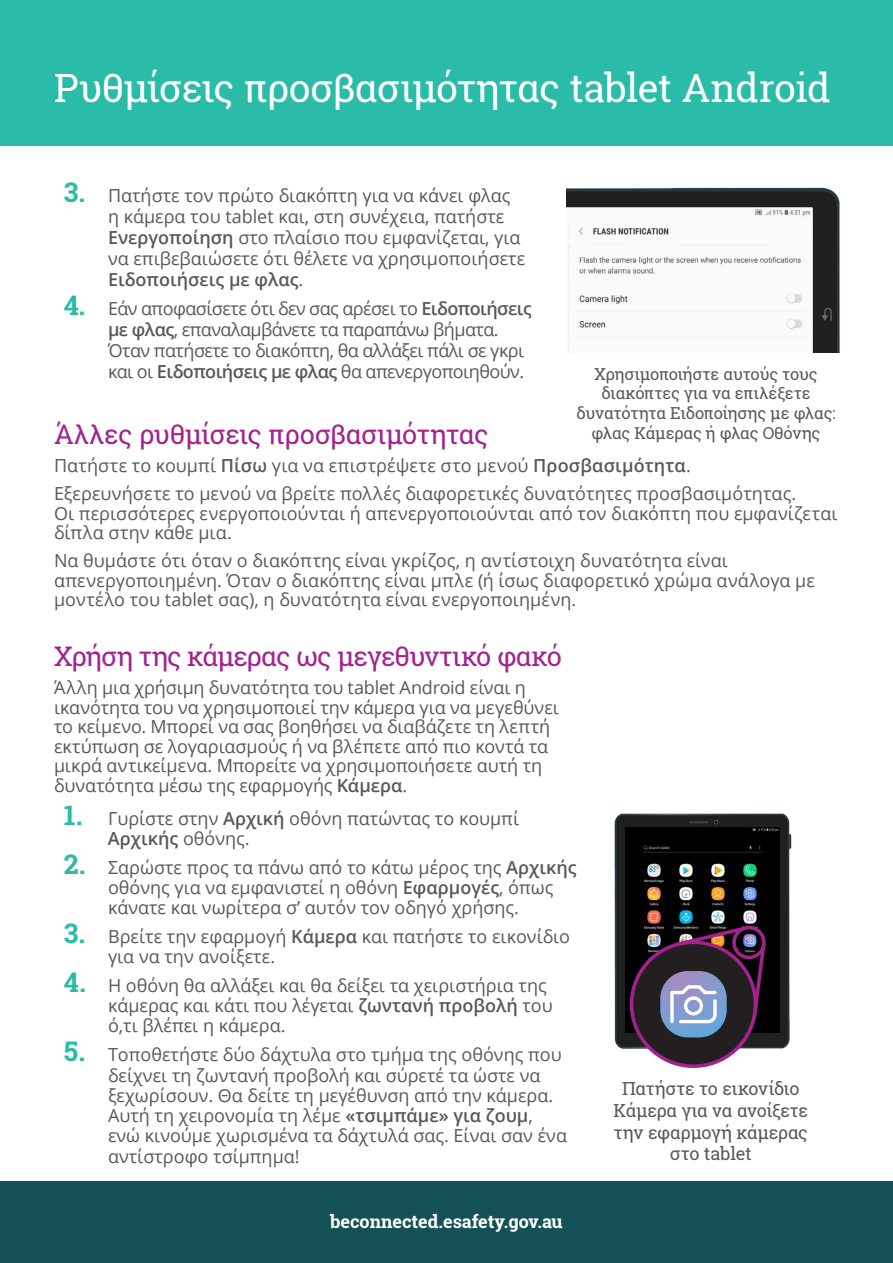
<style>
.page{position:relative;width:893px;height:1263px;background:#fff}
.page>*{position:absolute;margin:0;border:0;box-sizing:border-box;transform-origin:0 0}
.t1{font:39px "Roboto Slab";letter-spacing:-.02em;color:#fff}
.t2{font:27px "Roboto Slab";letter-spacing:-.025em;color:#a3228e}
.t3{font:18px/20.2px "Open Sans";color:#57585a}
.t4{font:18px/21px "Open Sans";letter-spacing:-.03em;color:#57585a}
.t5{font:18px/21.6px "Roboto Slab";letter-spacing:-.015em;color:#57585a;text-align:center}
.t6{font:700 18px "Roboto Slab";color:#fff}
.t7{font:16.5px/19.8px "Roboto Slab";letter-spacing:-.015em;color:#57585a;text-align:center}
.s1{font-family:"Roboto Slab";font-weight:700;font-size:27px;color:#2abca8}
.s2{font-weight:600}
</style>
<div class="page">
<div style="left:0;top:1181px;width:893px;height:82px;background:#155257"></div>
<div style="left:0;top:0;width:893px;height:145px;background:#2abca8"></div>
<img style="left:566px;top:187px;width:274px;height:166px">
<div style="left:812px;top:208px;width:24px;height:145px;background:#202020"></div>
<img style="left:566px;top:208px;width:246px;height:145px">
<img style="left:614px;top:813px;width:178px;height:236px">
<img style="left:626px;top:828px;width:153px;height:205px">
<svg style="left:624px;top:921px;width:146px;height:147px;background:#4f4557"></svg>
<div style="left:684px;top:996px;width:19px;height:19px;border:3px solid #fff;border-radius:50%"></div>
<h1 class="t1" style="left:54px;top:61px;width:778px">Ρυθμίσεις προσβασιμότητας tablet Android</h1>
<p class="t3" style="left:108px;top:184px;width:419px;line-height:21px;text-indent:-44px"><span class="s1">3.</span> Πατήστε τον πρώτο διακόπτη για να κάνει φλας η κάμερα του tablet και, στη συνέχεια, πατήστε <span class="s2">Ενεργοποίηση</span> στο πλαίσιο που εμφανίζεται, για να επιβεβαιώσετε ότι θέλετε να χρησιμοποιήσετε <span class="s2">Ειδοποιήσεις με φλας</span>.</p>
<p class="t4" style="left:108px;top:298px;width:425px;text-indent:-44px"><span class="s1">4.</span> Εάν αποφασίσετε ότι δεν σας αρέσει το <span class="s2">Ειδοποιήσεις με φλας</span>, επαναλαμβάνετε τα παραπάνω βήματα.<br>Όταν πατήσετε το διακόπτη, θα αλλάξει πάλι σε γκρι και οι <span class="s2">Ειδοποιήσεις με φλας</span> θα απενεργοποιηθούν.</p>
<h2 class="t2" style="left:54px;top:416px;width:436px">Άλλες ρυθμίσεις προσβασιμότητας</h2>
<p class="t3" style="left:54px;top:451px;width:744px;line-height:28px">Πατήστε το κουμπί <span class="s2">Πίσω</span> για να επιστρέψετε στο μενού <span class="s2">Προσβασιμότητα</span>.<br>Εξερευνήσετε το μενού να βρείτε πολλές διαφορετικές δυνατότητες προσβασιμότητας.</p>
<p class="t3" style="left:54px;top:503px;width:785px;line-height:19.5px">Οι περισσότερες ενεργοποιούνται ή απενεργοποιούνται από τον διακόπτη που εμφανίζεται δίπλα στην κάθε μια.</p>
<p class="t3" style="left:54px;top:550px;width:762px;line-height:19.5px">Να θυμάστε ότι όταν ο διακόπτης είναι γκρίζος, η αντίστοιχη δυνατότητα είναι απενεργοποιημένη. Όταν ο διακόπτης είναι μπλε (ή ίσως διαφορετικό χρώμα ανάλογα με μοντέλο του tablet σας), η δυνατότητα είναι ενεργοποιημένη.</p>
<h2 class="t2" style="left:54px;top:638px;width:509px">Χρήση της κάμερας ως μεγεθυντικό φακό</h2>
<p class="t3" style="left:54px;top:677px;width:506px;line-height:19.5px">Άλλη μια χρήσιμη δυνατότητα του tablet Android είναι η ικανότητα του να χρησιμοποιεί την κάμερα για να μεγεθύνει το κείμενο. Μπορεί να σας βοηθήσει να διαβάζετε τη λεπτή εκτύπωση σε λογαριασμούς ή να βλέπετε από πιο κοντά τα μικρά αντικείμενα. Μπορείτε να χρησιμοποιήσετε αυτή τη δυνατότητα μέσω της εφαρμογής <span class="s2">Κάμερα</span>.</p>
<p class="t3" style="left:108px;top:807px;width:413px;text-indent:-44px"><span class="s1">1.</span> Γυρίστε στην <span class="s2">Αρχική</span> οθόνη πατώντας το κουμπί<br><span class="s2">Αρχικής</span> οθόνης.</p>
<p class="t3" style="left:108px;top:856px;width:470px;text-indent:-44px"><span class="s1">2.</span> Σαρώστε προς τα πάνω από το κάτω μέρος της <span class="s2">Αρχικής </span>οθόνης για να εμφανιστεί η οθόνη <span class="s2">Εφαρμογές</span>, όπως κάνατε και νωρίτερα σ’ αυτόν τον οδηγό χρήσης.</p>
<p class="t3" style="left:108px;top:926px;width:464px;text-indent:-44px"><span class="s1">3.</span> Βρείτε την εφαρμογή <span class="s2">Κάμερα</span> και πατήστε το εικονίδιο για να την ανοίξετε.</p>
<p class="t3" style="left:108px;top:975px;width:446px;text-indent:-44px"><span class="s1">4.</span> Η οθόνη θα αλλάξει και θα δείξει τα χειριστήρια της κάμερας και κάτι που λέγεται <span class="s2">ζωντανή προβολή</span> του ό,τι βλέπει η κάμερα.</p>
<p class="t3" style="left:108px;top:1044px;width:460px;text-indent:-44px"><span class="s1">5.</span> Τοποθετήστε δύο δάχτυλα στο τμήμα της οθόνης που δείχνει τη ζωντανή προβολή και σύρετέ τα ώστε να ξεχωρίσουν. Θα δείτε τη μεγέθυνση από την κάμερα.<br>Aυτή τη χειρονομία τη λέμε <span class="s2">«τσιμπάμε» για ζουμ</span>, ενώ κινούμε χωρισμένα τα δάχτυλά σας. Είναι σαν ένα αντίστροφο τσίμπημα!</p>
<p class="t7" style="left:577px;top:364px;width:260px">Χρησιμοποιήστε αυτούς τους διακόπτες για να επιλέξετε δυνατότητα Ειδοποίησης με φλας: φλας Κάμερας ή φλας Οθόνης</p>
<p class="t5" style="left:613px;top:1078px;width:196px">Πατήστε το εικονίδιο<br>Κάμερα για να ανοίξετε την εφαρμογή κάμερας στο tablet</p>
<p class="t6" style="left:330px;top:1209px;width:234px">beconnected.esafety.gov.au</p>
</div>
